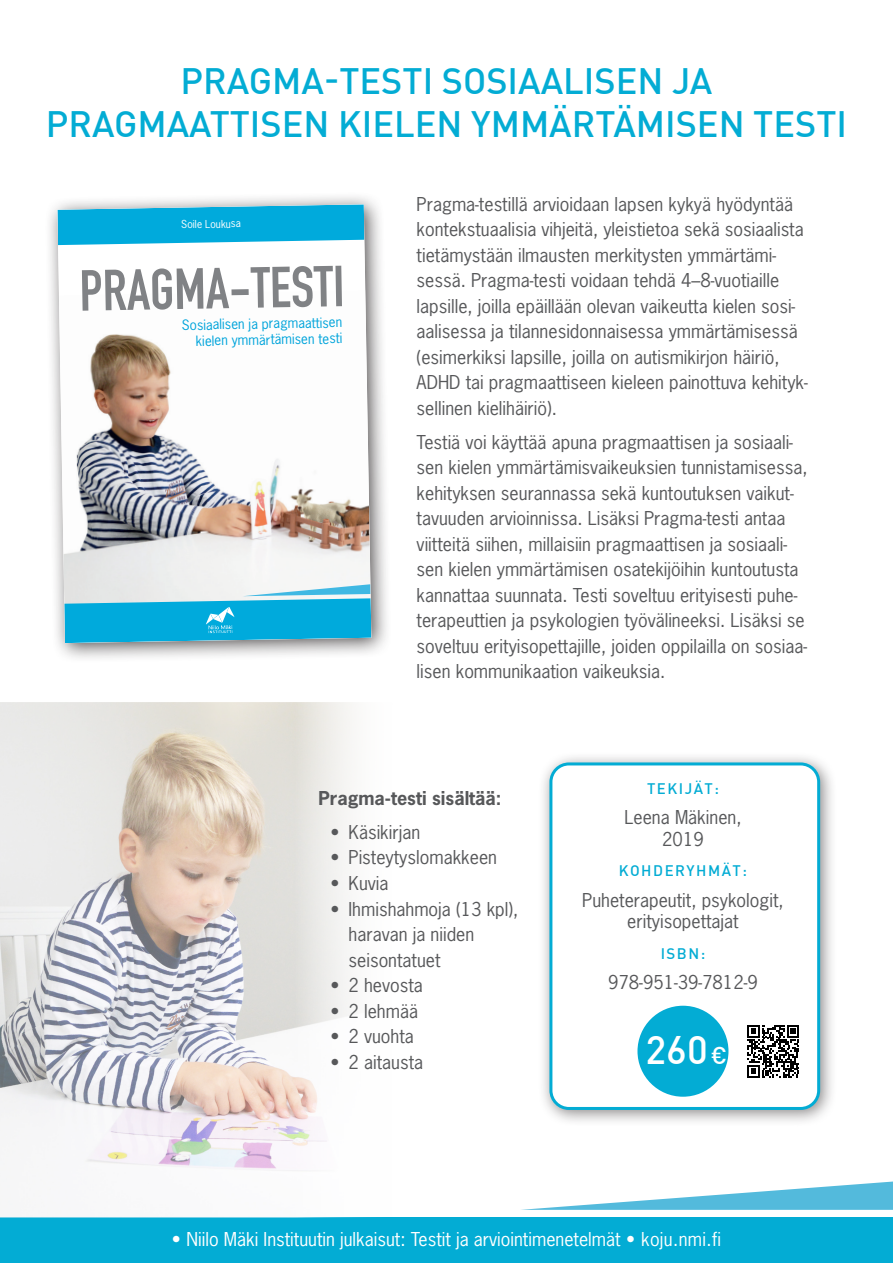
<style>
.page{position:relative;width:893px;height:1263px;background:#fff}
.page>*{position:absolute;margin:0;border:0;box-sizing:border-box;transform-origin:0 0}
.t1{font:700 56.85px "DIN Condensed";color:#808285}
.t2{font:500 39px "DIN Pro";color:#fff}
.NIMIOTSIKKO{font:500 36px/43.2px "DIN Pro";color:#03acd4;text-align:center}
.Julkaisut_Leipäteksti{font:18px/25.5px "News Gothic Std";color:#57585a}
.Infoloota_teksti{font:18px/21.6px "News Gothic Std";color:#57585a;text-align:center}
.t3{font:18px "News Gothic Std";color:#fff}
.Koulutus_viivan_alla_alaotsake{font:700 18px "News Gothic Std";color:#57585a}
.Infoloota_väliotsake{font:500 15px "DIN Pro";letter-spacing:.1em;color:#03acd4}
.t4{font:13.35px/16px "News Gothic Std";color:#00a4db;text-align:right}
.t5{font:10.35px "News Gothic Std";color:#fff}
.s1{font-size:24px}
</style>
<div class="page">
<svg style="left:521px;top:1181px;width:372px;height:29px"></svg>
<div style="left:0;top:1217px;width:893px;height:46px;background:#03acd4"></div>
<div style="left:538px;top:751px;width:299px;height:376px;background:#231f20;opacity:.52"></div>
<div style="left:551px;top:764px;width:268px;height:344px;background:#fff;border-radius:18px"></div>
<div style="left:549px;top:762px;width:271px;height:348px;border:3px solid #03acd4;border-radius:18px"></div>
<svg style="left:747px;top:1025px;width:52px;height:53px"></svg>
<div style="left:44px;top:191px;width:348px;height:473px;background:#231f20;opacity:.75"></div>
<svg style="left:57px;top:204px;width:314px;height:439px"></svg>
<svg style="left:371px;top:418px;width:2px;height:6px"></svg>
<div style="left:637px;top:1006px;width:91px;height:91px;background:#03acd4;border-radius:50%"></div>
<img style="left:0;top:702px;width:352px;height:503px">
<p class="NIMIOTSIKKO" style="left:46px;top:58px;width:803px">PRAGMA-TESTI SOSIAALISEN JA<br>PRAGMAATTISEN KIELEN YMMÄRTÄMISEN TESTI</p>
<p class="t5" style="left:181px;top:218px;width:61px;rotate:-1deg">Soile Loukusa</p>
<h1 class="t1" style="left:79px;top:253px;width:267px;rotate:-1deg">PRAGMA-TESTI</h1>
<p class="t4" style="left:182px;top:317px;width:162px;rotate:-1deg">Sosiaalisen ja pragmaattisen kielen ymmärtämisen testi</p>
<p class="Julkaisut_Leipäteksti" style="left:417px;top:191px;width:393px">Pragma-testillä arvioidaan lapsen kykyä hyödyntää kontekstuaalisia vihjeitä, yleistietoa sekä sosiaalista tietämystään ilmausten merkitysten ymmärtämi&shy;sessä. Pragma-testi voidaan tehdä 4–8-vuotiaille lapsille, joilla epäillään olevan vaikeutta kielen sosi&shy;aalisessa ja tilannesidonnaisessa ymmärtämisessä (esimerkiksi lapsille, joilla on autismikirjon häiriö, ADHD tai pragmaattiseen kieleen painottuva kehityk&shy;sellinen kielihäiriö).</p>
<p class="Julkaisut_Leipäteksti" style="left:417px;top:429px;width:392px">Testiä voi käyttää apuna pragmaattisen ja sosiaali&shy;sen kielen ymmärtämisvaikeuksien tunnistamisessa, kehityksen seurannassa sekä kuntoutuksen vaikut&shy;tavuuden arvioinnissa. Lisäksi Pragma-testi antaa viitteitä siihen, millaisiin pragmaattisen ja sosiaali&shy;sen kielen ymmärtämisen osatekijöihin kuntoutusta kannattaa suunnata. Testi soveltuu erityisesti puhe&shy;terapeuttien ja psykologien työvälineeksi. Lisäksi se soveltuu erityisopettajille, joiden oppilailla on sosiaa&shy;lisen kommunikaation vaikeuksia.</p>
<p class="Koulutus_viivan_alla_alaotsake" style="left:319px;top:786px;width:184px">Pragma-testi sisältää:</p>
<p class="Julkaisut_Leipäteksti" style="left:331px;top:819px;width:91px">• Käsikirjan</p>
<p class="Julkaisut_Leipäteksti" style="left:331px;top:845px;width:168px">• Pisteytyslomakkeen</p>
<p class="Julkaisut_Leipäteksti" style="left:331px;top:870px;width:59px">• Kuvia</p>
<p class="Julkaisut_Leipäteksti" style="left:349px;top:896px;width:171px;text-indent:-18px">• Ihmishahmoja (13 kpl), haravan ja niiden seisontatuet</p>
<p class="Julkaisut_Leipäteksti" style="left:331px;top:972px;width:94px">• 2 hevosta</p>
<p class="Julkaisut_Leipäteksti" style="left:331px;top:998px;width:89px">• 2 lehmää</p>
<p class="Julkaisut_Leipäteksti" style="left:331px;top:1023px;width:85px">• 2 vuohta</p>
<p class="Julkaisut_Leipäteksti" style="left:331px;top:1049px;width:94px">• 2 aitausta</p>
<p class="Infoloota_väliotsake" style="left:647px;top:779px;width:73px">TEKIJÄT:</p>
<p class="Infoloota_teksti" style="left:624px;top:806px;width:119px">Leena Mäkinen,<br>2019</p>
<p class="Infoloota_väliotsake" style="left:619px;top:861px;width:130px">KOHDERYHMÄT:</p>
<p class="Infoloota_teksti" style="left:582px;top:889px;width:203px">Puheterapeutit, psykologit, erityisopettajat</p>
<p class="Infoloota_väliotsake" style="left:661px;top:944px;width:46px">ISBN:</p>
<p class="Infoloota_teksti" style="left:608px;top:971px;width:151px">978-951-39-7812-9</p>
<p class="t2" style="left:645px;top:1025px;width:83px">260<span class="s1">€</span></p>
<p class="t3" style="left:172px;top:1227px;width:551px">• Niilo Mäki Instituutin julkaisut: Testit ja arviointimenetelmät • koju.nmi.fi</p>
</div>
